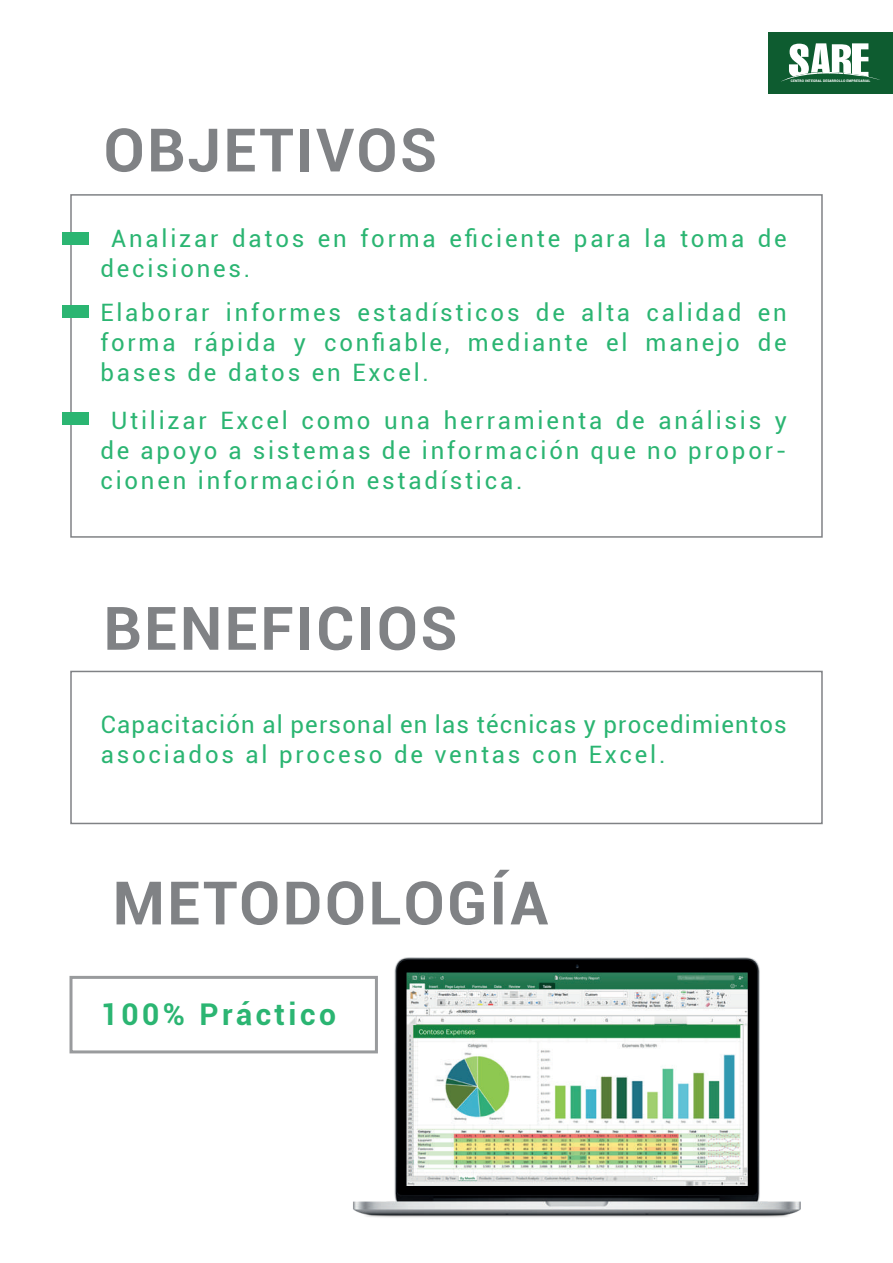
<style>
.page{position:relative;width:893px;height:1263px;background:#fff}
.page>*{position:absolute;margin:0;border:0;box-sizing:border-box;transform-origin:0 0}
.t1{font:700 60px "Roboto";letter-spacing:.04em;color:#808285}
.t2{font:700 30px "Roboto";letter-spacing:.115em;color:#2bb572}
.t3{font:24px/30px "Roboto";letter-spacing:.115em;color:#2bb572;text-align:justify}
.t4{font:24px/30px "Roboto";letter-spacing:.05em;color:#2bb572}
.t5{font:900 3.45px "Roboto";letter-spacing:.04em;color:#fff}
</style>
<div class="page">
<img style="left:338px;top:957px;width:463px;height:261px">
<div style="left:69px;top:976px;width:309px;height:77px;background:#fff;border:3px solid #808285"></div>
<div style="left:70px;top:194px;width:753px;height:344px;border:2px solid #808285"></div>
<div style="left:768px;top:32px;width:125px;height:62px;background:#0e5c30"></div>
<svg style="left:781px;top:43px;width:99px;height:39px"></svg>
<div style="left:62px;top:232px;width:26px;height:13px;background:#2bb572"></div>
<div style="left:62px;top:305px;width:26px;height:13px;background:#2bb572"></div>
<div style="left:62px;top:412px;width:26px;height:13px;background:#2bb572"></div>
<div style="left:70px;top:671px;width:753px;height:153px;border:2px solid #808285"></div>
<h1 class="t1" style="left:103px;top:108px;width:335px">OBJETIVOS</h1>
<p class="t5" style="left:791px;top:78px;width:81px">CENTRO INTEGRAL DESARROLLO EMPRESARIAL</p>
<p class="t3" style="left:100px;top:223px;width:688px;text-indent:11px">Analizar datos en forma eficiente para la toma de decisiones.</p>
<p class="t3" style="left:100px;top:297px;width:688px">Elaborar informes estadísticos de alta calidad en forma rápida y confiable, mediante el manejo de bases de datos en Excel.</p>
<p class="t3" style="left:100px;top:405px;width:688px;text-indent:11px">Utilizar Excel como una herramienta de análisis y de apoyo a sistemas de información que no propor&shy;cionen información estadística.</p>
<h1 class="t1" style="left:104px;top:586px;width:355px">BENEFICIOS</h1>
<p class="t4" style="left:101px;top:708px;width:687px">Capacitación al personal en las técnicas y procedimientos asociados al proceso de ventas con Excel.</p>
<h1 class="t1" style="left:113px;top:861px;width:437px">METODOLOGÍA</h1>
<p class="t2" style="left:101px;top:993px;width:237px">100% Práctico</p>
</div>
